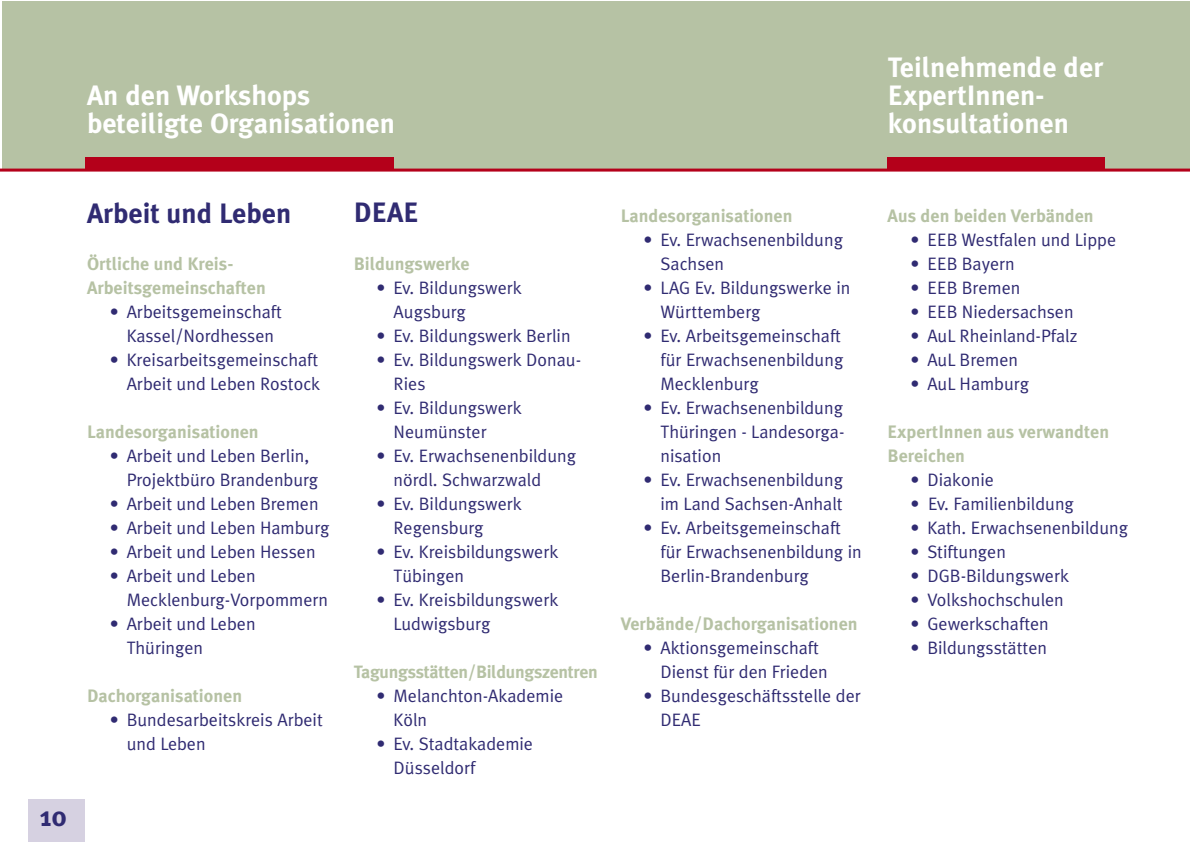
<style>
.page{position:relative;width:1190px;height:842px;background:#fff}
.page>*{position:absolute;margin:0;border:0;box-sizing:border-box;transform-origin:0 0}
.t1{font:700 28px/28px "Meta Plus";color:#fff}
.t2{font:700 28px "Meta Plus";color:#302b72}
.t3{font:18px/24px "Meta Plus Normal";color:#302b72}
.t4{font:700 18px/24px "Meta Plus";color:#b6c2a4}
.t5{font:700 17.8px "Meta Plus";letter-spacing:-.015em;color:#b6c2a4}
</style>
<div class="page">
<div style="left:2px;top:1px;width:1188px;height:169px;background:#b6c2a4"></div>
<hr style="left:0;top:169px;width:1190px;height:3px;background:#b4001a">
<div style="left:85px;top:158px;width:309px;height:11px;background:#b4001a"></div>
<div style="left:887px;top:158px;width:217px;height:11px;background:#b4001a"></div>
<div style="left:28px;top:799px;width:57px;height:43px;background:#d6d1e1"></div>
<h1 class="t1" style="left:87px;top:83px;width:310px">An den Workshops beteiligte Organisationen</h1>
<h1 class="t2" style="left:87px;top:202px;width:206px">Arbeit und Leben</h1>
<p class="t4" style="left:87px;top:253px;width:180px">Örtliche und Kreis-<br>Arbeitsgemeinschaften</p>
<p class="t3" style="left:110px;top:302px;width:174px;text-align:center">• Arbeitsgemeinschaft<br>Kassel/Nordhessen</p>
<p class="t3" style="left:110px;top:350px;width:212px;text-align:right">• Kreisarbeitsgemeinschaft<br>Arbeit und Leben Rostock</p>
<p class="t4" style="left:87px;top:421px;width:173px">Landesorganisationen</p>
<p class="t3" style="left:127px;top:446px;width:193px;text-indent:-17px">• Arbeit und Leben Berlin,<br>Projektbüro Brandenburg</p>
<p class="t3" style="left:110px;top:494px;width:210px">• Arbeit und Leben Bremen</p>
<p class="t3" style="left:110px;top:518px;width:221px">• Arbeit und Leben Hamburg</p>
<p class="t3" style="left:110px;top:542px;width:207px">• Arbeit und Leben Hessen</p>
<p class="t3" style="left:127px;top:566px;width:203px;text-indent:-17px">• Arbeit und Leben<br>Mecklenburg-Vorpommern</p>
<p class="t3" style="left:127px;top:614px;width:130px;text-indent:-17px">• Arbeit und Leben<br>Thüringen</p>
<p class="t4" style="left:87px;top:685px;width:157px">Dachorganisationen</p>
<p class="t3" style="left:127px;top:710px;width:198px;text-indent:-17px">• Bundesarbeitskreis Arbeit und Leben</p>
<h1 class="t2" style="left:40px;top:805px;width:28px">10</h1>
<h1 class="t2" style="left:354px;top:201px;width:66px">DEAE</h1>
<p class="t4" style="left:354px;top:253px;width:117px">Bildungswerke</p>
<p class="t3" style="left:394px;top:278px;width:130px;text-indent:-17px">• Ev. Bildungswerk<br>Augsburg</p>
<p class="t3" style="left:377px;top:326px;width:195px">• Ev. Bildungswerk Berlin</p>
<p class="t3" style="left:394px;top:350px;width:189px;text-indent:-17px">• Ev. Bildungswerk Donau-<br>Ries</p>
<p class="t3" style="left:394px;top:398px;width:130px;text-indent:-17px">• Ev. Bildungswerk<br>Neumünster</p>
<p class="t3" style="left:394px;top:446px;width:184px;text-indent:-17px">• Ev. Erwachsenenbildung nördl. Schwarzwald</p>
<p class="t3" style="left:394px;top:494px;width:130px;text-indent:-17px">• Ev. Bildungswerk<br>Regensburg</p>
<p class="t3" style="left:394px;top:542px;width:166px;text-indent:-17px">• Ev. Kreisbildungswerk<br>Tübingen</p>
<p class="t3" style="left:394px;top:590px;width:166px;text-indent:-17px">• Ev. Kreisbildungswerk<br>Ludwigsburg</p>
<p class="t5" style="left:354px;top:665px;width:245px">Tagungsstätten/Bildungszentren</p>
<p class="t3" style="left:394px;top:686px;width:171px;text-indent:-17px">• Melanchton-Akademie<br>Köln</p>
<p class="t3" style="left:394px;top:734px;width:141px;text-indent:-17px">• Ev. Stadtakademie<br>Düsseldorf</p>
<p class="t4" style="left:621px;top:205px;width:173px">Landesorganisationen</p>
<p class="t3" style="left:660px;top:230px;width:184px;text-indent:-17px">• Ev. Erwachsenenbildung<br>Sachsen</p>
<p class="t3" style="left:660px;top:278px;width:192px;text-indent:-17px">• LAG Ev. Bildungswerke in<br>Württemberg</p>
<p class="t3" style="left:660px;top:326px;width:184px;text-indent:-17px">• Ev. Arbeitsgemeinschaft für Erwachsenenbildung<br>Mecklenburg</p>
<p class="t3" style="left:660px;top:398px;width:186px;text-align:justify;text-indent:-17px">• Ev. Erwachsenenbildung Thüringen - Landesorga&shy;nisation</p>
<p class="t3" style="left:643px;top:470px;width:201px;text-align:right">• Ev. Erwachsenenbildung im Land Sachsen-Anhalt</p>
<p class="t3" style="left:660px;top:518px;width:203px;text-indent:-17px">• Ev. Arbeitsgemeinschaft für Erwachsenenbildung in<br>Berlin-Brandenburg</p>
<p class="t4" style="left:621px;top:613px;width:238px">Verbände/Dachorganisationen</p>
<p class="t3" style="left:660px;top:638px;width:169px;text-indent:-17px">• Aktionsgemeinschaft<br>Dienst für den Frieden</p>
<p class="t3" style="left:660px;top:686px;width:202px;text-indent:-17px">• Bundesgeschäftsstelle der<br>DEAE</p>
<h1 class="t1" style="left:888px;top:55px;width:217px">Teilnehmende der<br>ExpertInnen&shy;konsultationen</h1>
<p class="t4" style="left:888px;top:205px;width:208px">Aus den beiden Verbänden</p>
<p class="t3" style="left:910px;top:230px;width:207px">• EEB Westfalen und Lippe</p>
<p class="t3" style="left:910px;top:254px;width:106px">• EEB Bayern</p>
<p class="t3" style="left:910px;top:278px;width:112px">• EEB Bremen</p>
<p class="t3" style="left:910px;top:302px;width:165px">• EEB Niedersachsen</p>
<p class="t3" style="left:910px;top:326px;width:169px">• AuL Rheinland-Pfalz</p>
<p class="t3" style="left:910px;top:350px;width:109px">• AuL Bremen</p>
<p class="t3" style="left:910px;top:374px;width:120px">• AuL Hamburg</p>
<p class="t4" style="left:888px;top:421px;width:223px">ExpertInnen aus verwandten<br>Bereichen</p>
<p class="t3" style="left:910px;top:470px;width:85px">• Diakonie</p>
<p class="t3" style="left:910px;top:494px;width:165px">• Ev. Familienbildung</p>
<p class="t3" style="left:910px;top:518px;width:219px">• Kath. Erwachsenenbildung</p>
<p class="t3" style="left:910px;top:542px;width:97px">• Stiftungen</p>
<p class="t3" style="left:910px;top:566px;width:160px">• DGB-Bildungswerk</p>
<p class="t3" style="left:910px;top:590px;width:155px">• Volkshochschulen</p>
<p class="t3" style="left:910px;top:614px;width:140px">• Gewerkschaften</p>
<p class="t3" style="left:910px;top:638px;width:138px">• Bildungsstätten</p>
</div>
